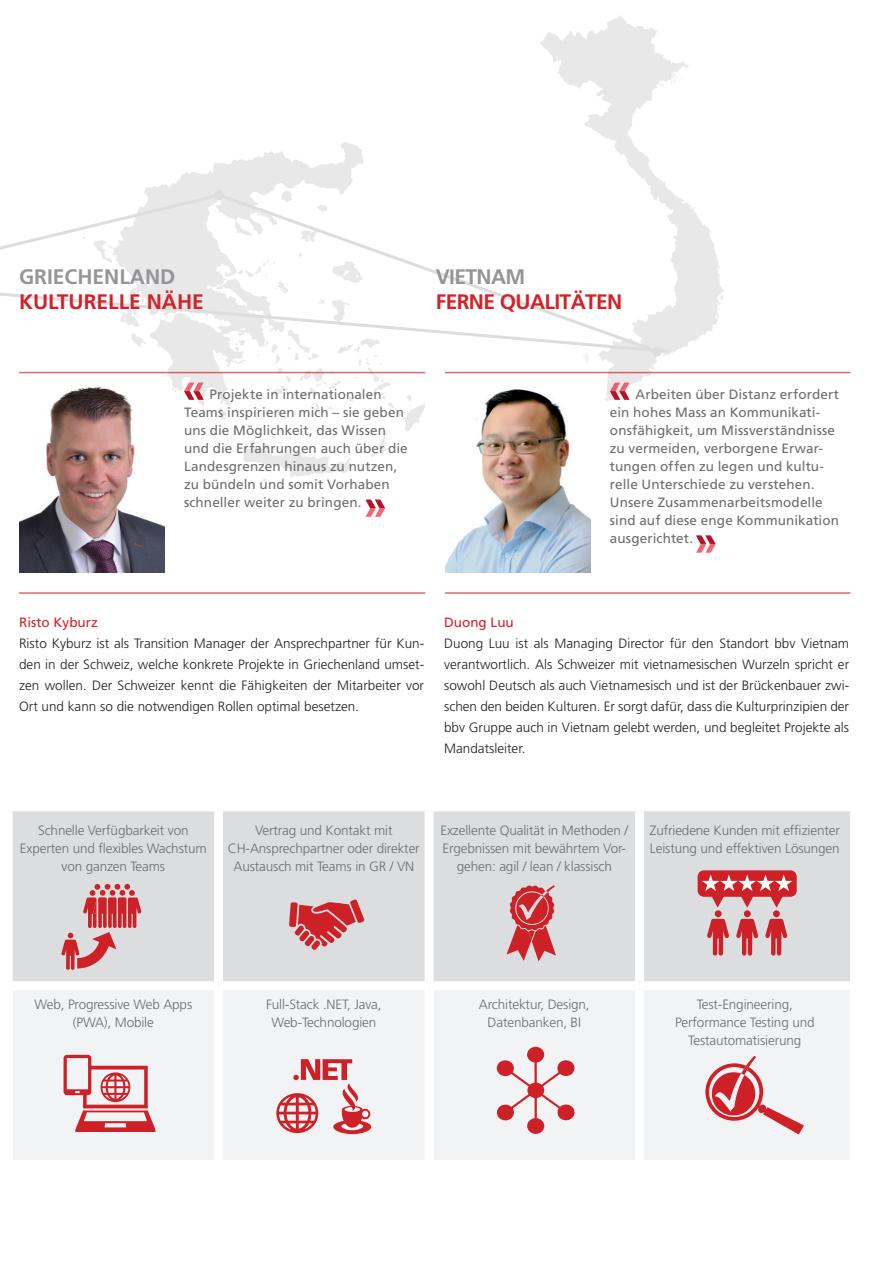
<style>
.page{position:relative;width:893px;height:1263px;background:#fff}
.page>*{position:absolute;margin:0;border:0;box-sizing:border-box;transform-origin:0 0}
.t1{font:700 21px "Frutiger";color:#939598}
.t2{font:700 21px "Frutiger";letter-spacing:-.03em;color:#d1232a}
.t3{font:700 21px "Frutiger";color:#d1232a}
.t4{font:300 13.5px/21px "Frutiger";color:#231f20;text-align:justify}
.t5{font:300 13.5px/18px "Frutiger";letter-spacing:-.01em;color:#6c6d70;text-align:center}
.t6{font:13.5px/18px "Frutiger";letter-spacing:.01em;color:#6c6d70}
.t7{font:13.5px "Frutiger";color:#d1232a}
</style>
<div class="page">
<img style="left:445px;top:389px;width:145px;height:183px">
<svg style="left:108px;top:142px;width:255px;height:265px"></svg>
<svg style="left:473px;top:417px;width:5px;height:3px"></svg>
<svg style="left:219px;top:355px;width:206px;height:127px"></svg>
<svg style="left:540px;top:15px;width:184px;height:386px"></svg>
<svg style="left:650px;top:396px;width:4px;height:3px"></svg>
<svg style="left:582px;top:355px;width:7px;height:9px"></svg>
<svg style="left:659px;top:69px;width:28px;height:18px"></svg>
<img style="left:19px;top:375px;width:145px;height:197px">
<svg style="left:0;top:192px;width:662px;height:163px"></svg>
<div style="left:214px;top:190px;width:10px;height:10px;background:#dcdddf;border-radius:50%"></div>
<div style="left:652px;top:346px;width:10px;height:10px;background:#dcdddf;border-radius:50%"></div>
<div style="left:13px;top:811px;width:837px;height:170px;background:#dcdddf"></div>
<div style="left:13px;top:991px;width:837px;height:169px;background:#f2f3f4"></div>
<div style="left:214px;top:811px;width:9px;height:170px;background:#fff"></div>
<div style="left:425px;top:811px;width:9px;height:170px;background:#fff"></div>
<div style="left:635px;top:811px;width:9px;height:170px;background:#fff"></div>
<div style="left:214px;top:990px;width:9px;height:170px;background:#fff"></div>
<div style="left:425px;top:990px;width:9px;height:170px;background:#fff"></div>
<div style="left:635px;top:990px;width:9px;height:170px;background:#fff"></div>
<svg style="left:701px;top:1055px;width:103px;height:79px"></svg>
<svg style="left:497px;top:1047px;width:78px;height:87px"></svg>
<svg style="left:276px;top:1059px;width:95px;height:75px"></svg>
<svg style="left:64px;top:1055px;width:91px;height:77px"></svg>
<hr style="left:19px;top:372px;width:406px;height:1px;background:#d1232a">
<hr style="left:19px;top:592px;width:406px;height:2px;background:#d1232a">
<svg style="left:184px;top:383px;width:24px;height:18px"></svg>
<hr style="left:445px;top:372px;width:405px;height:1px;background:#d1232a">
<hr style="left:445px;top:592px;width:405px;height:2px;background:#d1232a">
<svg style="left:610px;top:383px;width:24px;height:18px"></svg>
<svg style="left:61px;top:884px;width:80px;height:86px;background:#d69b9e"></svg>
<svg style="left:289px;top:899px;width:75px;height:51px;background:#d3787d"></svg>
<svg style="left:506px;top:885px;width:50px;height:76px;background:#d36f74"></svg>
<div style="left:698px;top:870px;width:99px;height:27px;background:#cd2027;border-radius:6px"></div>
<svg style="left:702px;top:874px;width:90px;height:34px"></svg>
<svg style="left:736px;top:919px;width:22px;height:37px"></svg>
<div style="left:744px;top:910px;width:7px;height:7px;background:#cd2027;border-radius:50%"></div>
<svg style="left:765px;top:919px;width:22px;height:37px"></svg>
<div style="left:773px;top:910px;width:7px;height:7px;background:#cd2027;border-radius:50%"></div>
<svg style="left:707px;top:919px;width:22px;height:37px"></svg>
<div style="left:715px;top:910px;width:7px;height:7px;background:#cd2027;border-radius:50%"></div>
<svg style="left:366px;top:500px;width:19px;height:17px"></svg>
<svg style="left:696px;top:535px;width:20px;height:18px"></svg>
<h1 class="t1" style="left:19px;top:264px;width:158px">GRIECHENLAND</h1>
<h1 class="t3" style="left:19px;top:289px;width:186px">KULTURELLE NÄHE</h1>
<h1 class="t1" style="left:436px;top:264px;width:91px">VIETNAM</h1>
<h1 class="t2" style="left:436px;top:289px;width:188px">FERNE QUALITÄTEN</h1>
<p class="t6" style="left:184px;top:385px;width:225px;text-indent:26px">Projekte in internationalen<br>Teams inspirieren mich – sie geben uns die Möglichkeit, das Wissen und die Erfahrungen auch über die<br>Landesgrenzen hinaus zu nutzen, zu bündeln und somit Vorhaben schneller weiter zu bringen.</p>
<p class="t6" style="left:610px;top:385px;width:231px;text-indent:26px">Arbeiten über Distanz erfordert ein hohes Mass an Kommunikati&shy;onsfähigkeit, um Missverständnisse zu vermeiden, verborgene Erwar&shy;tungen offen zu legen und kultu&shy;relle Unterschiede zu verstehen.<br>Unsere Zusammenarbeitsmodelle sind auf diese enge Kommunikation ausgerichtet.</p>
<p class="t7" style="left:19px;top:614px;width:80px">Risto Kyburz</p>
<p class="t4" style="left:19px;top:633px;width:407px">Risto Kyburz ist als Transition Manager der Ansprechpartner für Kun&shy;den in der Schweiz, welche konkrete Projekte in Griechenland umset&shy;zen wollen. Der Schweizer kennt die Fähigkeiten der Mitarbeiter vor Ort und kann so die notwendigen Rollen optimal besetzen.</p>
<p class="t7" style="left:444px;top:614px;width:71px">Duong Luu</p>
<p class="t4" style="left:444px;top:633px;width:407px">Duong Luu ist als Managing Director für den Standort bbv Vietnam verantwortlich. Als Schweizer mit vietnamesischen Wurzeln spricht er sowohl Deutsch als auch Vietnamesisch und ist der Brückenbauer zwi&shy;schen den beiden Kulturen. Er sorgt dafür, dass die Kulturprinzipien der bbv Gruppe auch in Vietnam gelebt werden, und begleitet Projekte als Mandatsleiter.</p>
<p class="t5" style="left:20px;top:821px;width:188px">Schnelle Verfügbarkeit von<br>Experten und flexibles Wachstum von ganzen Teams</p>
<p class="t5" style="left:228px;top:821px;width:193px">Vertrag und Kontakt mit<br>CH-Ansprechpartner oder direkter<br>Austausch mit Teams in GR / VN</p>
<p class="t5" style="left:440px;top:821px;width:189px">Exzellente Qualität in Methoden /<br>Ergebnissen mit bewährtem Vor&shy;gehen: agil / lean / klassisch</p>
<p class="t5" style="left:650px;top:821px;width:192px;text-align:left">Zufriedene Kunden mit effizienter<br>Leistung und effektiven Lösungen</p>
<p class="t5" style="left:34px;top:995px;width:159px">Web, Progressive Web Apps (PWA), Mobile</p>
<p class="t5" style="left:266px;top:995px;width:117px">Full-Stack .NET, Java,<br>Web-Technologien</p>
<p class="t5" style="left:479px;top:995px;width:112px">Architektur, Design,<br>Datenbanken, BI</p>
<p class="t5" style="left:675px;top:995px;width:141px">Test-Engineering,<br>Performance Testing und<br>Testautomatisierung</p>
</div>
